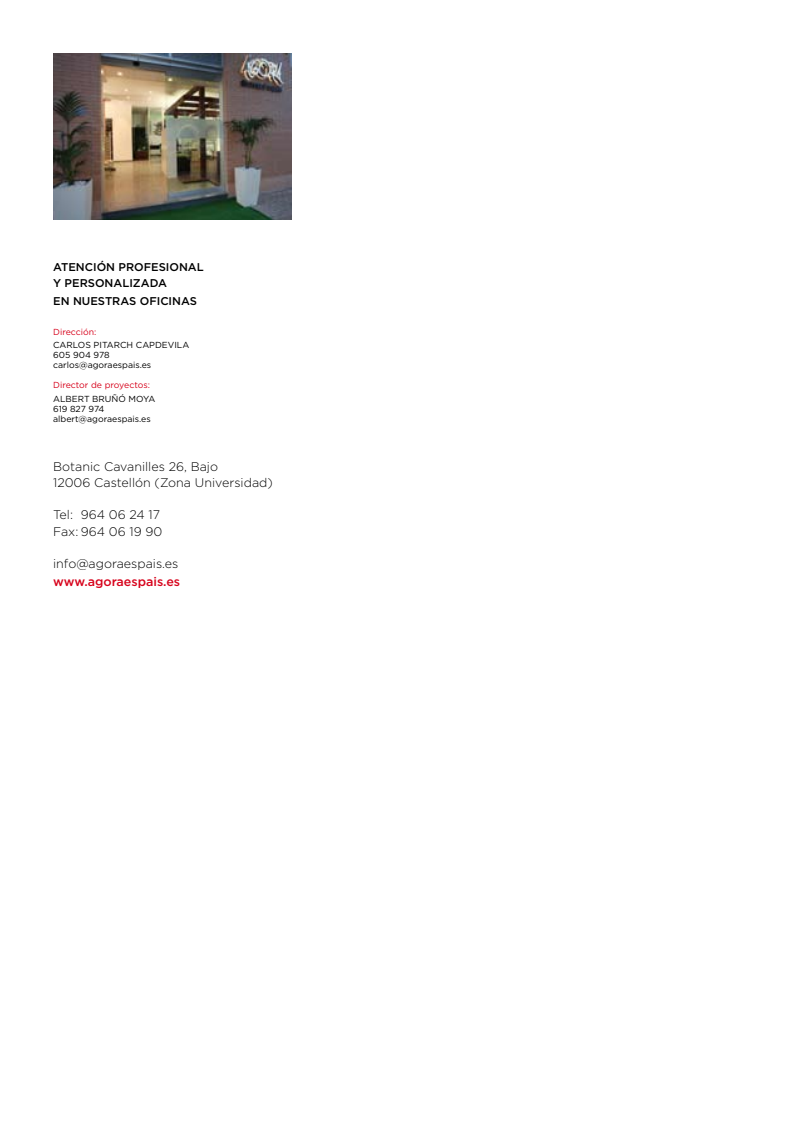
<style>
.page{position:relative;width:798px;height:1134px;background:#fff}
.page>*{position:absolute;margin:0;border:0;box-sizing:border-box;transform-origin:0 0}
.t1{font:300 12.5px/16.2px "Gotham";color:#000}
.t2{font:500 12.5px "Gotham";color:#d7031c}
.t3{font:500 11.25px/16.2px "Gotham";color:#000}
.t4{font:8.75px/10px "Gotham";color:#000}
.t5{font:8.75px "Gotham";color:#d7031c}
</style>
<div class="page">
<img style="left:53px;top:53px;width:238px;height:167px">
<p class="t3" style="left:53px;top:259px;width:152px">ATENCIÓN PROFESIONAL<br>Y PERSONALIZADA</p>
<p class="t3" style="left:53px;top:292px;width:145px">EN NUESTRAS OFICINAS</p>
<p class="t5" style="left:53px;top:327px;width:45px">Dirección:</p>
<p class="t4" style="left:53px;top:340px;width:137px">CARLOS PITARCH CAPDEVILA<br>605 904 978 carlos@agoraespais.es</p>
<p class="t5" style="left:53px;top:380px;width:98px">Director de proyectos:</p>
<p class="t4" style="left:53px;top:394px;width:104px">ALBERT BRUÑÓ MOYA<br>619 827 974 albert@agoraespais.es</p>
<p class="t1" style="left:53px;top:458px;width:221px">Botanic Cavanilles 26, Bajo<br>12006 Castellón (Zona Universidad)</p>
<p class="t1" style="left:53px;top:507px;width:111px">Tel: 964 06 24 17<br>Fax: 964 06 19 90</p>
<p class="t1" style="left:53px;top:555px;width:127px">info@agoraespais.es</p>
<p class="t2" style="left:53px;top:575px;width:128px">www.agoraespais.es</p>
</div>
